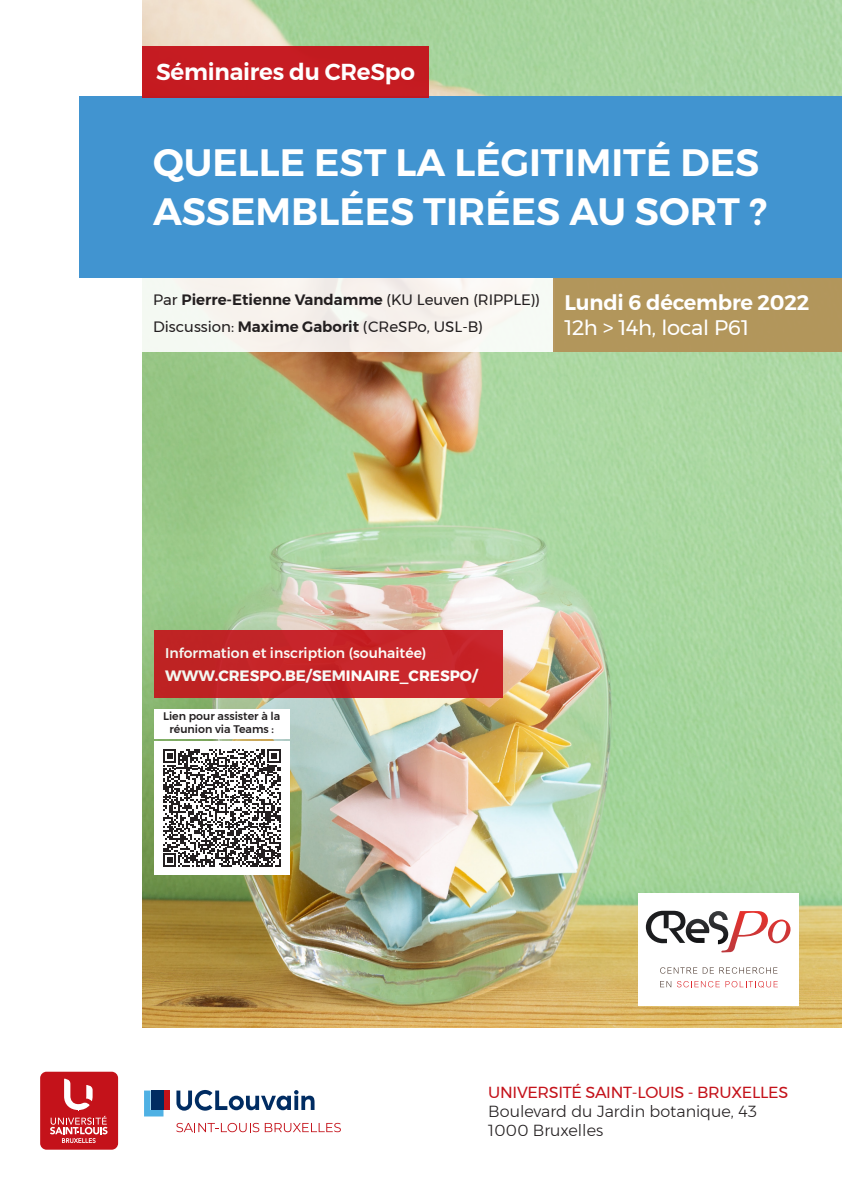
<style>
.page{position:relative;width:842px;height:1191px;background:#fff}
.page>*{position:absolute;margin:0;border:0;box-sizing:border-box;transform-origin:0 0}
.t1{font:600 38px/49px "Montserrat";color:#fff}
.t2{font:600 23px "Montserrat";letter-spacing:-.01em;color:#fff}
.t3{font:600 21px "Montserrat";letter-spacing:-.01em;color:#fff}
.t4{font:21px "Montserrat";letter-spacing:-.01em;color:#fff}
.t5{font:300 16px "Montserrat";color:#231f20}
.t6{font:16px "Montserrat";letter-spacing:-.02em;color:#c4121a}
.t7{font:600 15px "Montserrat";color:#231f20}
.t8{font:15px "Montserrat";color:#231f20}
.t9{font:700 15px "Montserrat";color:#fff}
.t10{font:500 14px "Montserrat";color:#fff}
.infos_1{font:500 11px/13.2px "Montserrat";color:#231f20;text-align:center}
.s1{font-weight:400}
.s2{font-weight:600}
</style>
<div class="page">
<img style="left:142px;top:0;width:700px;height:1027px">
<div style="left:154px;top:709px;width:136px;height:29px;background:#fff"></div>
<div style="left:40px;top:1071px;width:78px;height:78px;background:#c4121a;border-radius:6px"></div>
<svg style="left:50px;top:1078px;width:58px;height:65px"></svg>
<svg style="left:176px;top:1122px;width:83px;height:10px"></svg>
<svg style="left:265px;top:1122px;width:76px;height:10px"></svg>
<div style="left:163px;top:1090px;width:7px;height:20px;background:#c4121a"></div>
<svg style="left:144px;top:1090px;width:19px;height:26px"></svg>
<div style="left:151px;top:1090px;width:12px;height:20px;background:#002c62"></div>
<svg style="left:176px;top:1090px;width:138px;height:20px"></svg>
<div style="left:638px;top:893px;width:160px;height:112px;background:#fff"></div>
<svg style="left:660px;top:967px;width:37px;height:6px"></svg>
<svg style="left:703px;top:967px;width:74px;height:6px"></svg>
<svg style="left:660px;top:981px;width:11px;height:6px"></svg>
<svg style="left:677px;top:981px;width:101px;height:6px"></svg>
<svg style="left:646px;top:910px;width:144px;height:42px"></svg>
<div style="left:142px;top:278px;width:413px;height:74px;background:#f6f3ee"></div>
<div style="left:79px;top:96px;width:763px;height:182px;background:#4194d0"></div>
<div style="left:154px;top:630px;width:348px;height:67px;background:#c62528"></div>
<div style="left:553px;top:278px;width:289px;height:74px;background:#b39358"></div>
<div style="left:142px;top:46px;width:287px;height:52px;background:#c61c22"></div>
<div style="left:154px;top:741px;width:136px;height:133px;background:#fff"></div>
<svg style="left:163px;top:749px;width:118px;height:118px"></svg>
<p class="t2" style="left:156px;top:54px;width:260px">Séminaires du CReSpo</p>
<p class="t1" style="left:153px;top:138px;width:615px">QUELLE EST LA LÉGITIMITÉ DES<br>ASSEMBLÉES TIRÉES AU SORT ?</p>
<p class="t7" style="left:153px;top:288px;width:389px"><span class="s1">Par</span> Pierre-Etienne Vandamme <span class="s1">(KU Leuven (RIPPLE))</span></p>
<p class="t8" style="left:153px;top:315px;width:331px">Discussion: <span class="s2">Maxime Gaborit</span> (CReSPo, USL-B)</p>
<p class="t3" style="left:564px;top:285px;width:246px">Lundi 6 décembre 2022</p>
<p class="t4" style="left:564px;top:311px;width:186px">12h &gt; 14h, local P61</p>
<p class="t10" style="left:165px;top:641px;width:263px">Information et inscription (souhaitée)</p>
<p class="t9" style="left:165px;top:664px;width:314px">WWW.CRESPO.BE/SEMINAIRE_CRESPO/</p>
<p class="infos_1" style="left:163px;top:709px;width:119px">Lien pour assister à la réunion via Teams :</p>
<p class="t6" style="left:488px;top:1079px;width:301px">UNIVERSITÉ SAINT-LOUIS - BRUXELLES</p>
<p class="t5" style="left:488px;top:1099px;width:270px">Boulevard du Jardin botanique, 43</p>
<p class="t5" style="left:488px;top:1118px;width:116px">1000 Bruxelles</p>
</div>
